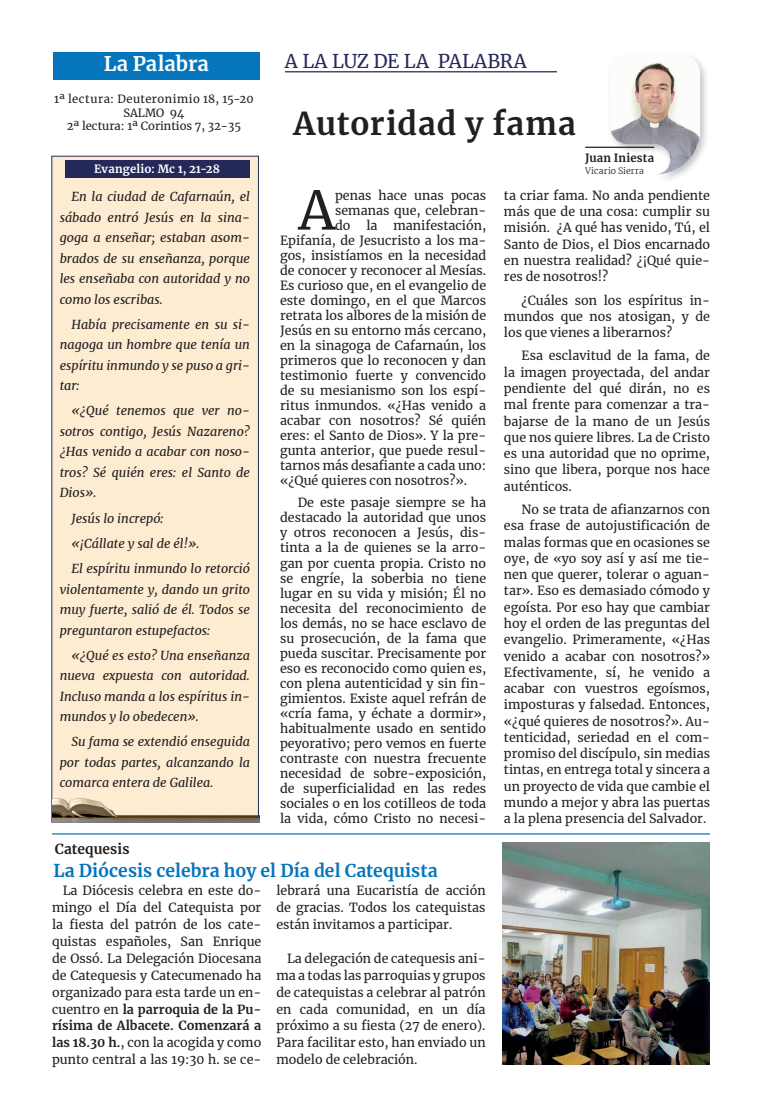
<style>
.page{position:relative;width:762px;height:1117px;background:#fff}
.page>*{position:absolute;margin:0;border:0;box-sizing:border-box;transform-origin:0 0}
.t1{font:52.88px "Merriweather";color:#231f20}
.t2{font:700 31.25px "Merriweather";letter-spacing:.03em;color:#231f20}
.t3{font:700 20px "Merriweather";letter-spacing:.005em;color:#fff}
.t4{font:18.75px "Merriweather";letter-spacing:.015em;color:#242959}
.t5{font:700 17.5px "Merriweather";color:#0575bc}
.t6{font:700 13.75px "Merriweather";letter-spacing:.005em;color:#231f20}
.t7{font:12.5px/15px "Merriweather";color:#231f20;text-align:justify}
.t8{font:italic 12.5px/20.5px "Merriweather";color:#231f20;text-align:justify}
.t9{font:11.25px/13.5px "Merriweather";color:#231f20;text-align:center}
.t10{font:700 11.25px "Merriweather";letter-spacing:.01em;color:#fff}
.t11{font:700 11.25px "Merriweather";letter-spacing:.02em;color:#231f20}
.t12{font:300 8.75px "Merriweather";letter-spacing:.015em;color:#231f20}
.s1{font-weight:700}
</style>
<div class="page">
<hr style="left:52px;top:833px;width:658px;height:1px;background:#0575bc">
<hr style="left:285px;top:71px;width:272px;height:1px;background:#242959">
<hr style="left:585px;top:147px;width:69px;height:1px;background:#231f20">
<img style="left:600px;top:57px;width:106px;height:122px">
<div style="left:51px;top:156px;width:208px;height:666px;background:#feecd2;border:1px solid #242959"></div>
<div style="left:65px;top:160px;width:184px;height:18px;background:#242959"></div>
<img style="left:52px;top:787px;width:207px;height:35px">
<div style="left:53px;top:52px;width:207px;height:27px;background:#0575bc"></div>
<img style="left:502px;top:842px;width:208px;height:222px">
<h3 class="t3" style="left:104px;top:50px;width:107px">La Palabra</h3>
<p class="t9" style="left:54px;top:92px;width:201px">1ª lectura: Deuteronimio 18, 15-20<br>SALMO 94<br>2ª lectura: 1ª Corintios 7, 32-35</p>
<h3 class="t4" style="left:285px;top:48px;width:243px">A LA LUZ DE LA PALABRA</h3>
<h2 class="t2" style="left:293px;top:102px;width:284px">Autoridad y fama</h2>
<p class="t11" style="left:585px;top:150px;width:70px">Juan Iniesta</p>
<p class="t10" style="left:94px;top:160px;width:127px">Evangelio: Mc 1, 21-28</p>
<p class="t12" style="left:585px;top:165px;width:60px">Vicario Sierra</p>
<p class="t8" style="left:60px;top:186px;width:192px;text-indent:12px">En la ciudad de Cafarnaún, el sábado entró Jesús en la sina&shy;goga a enseñar; estaban asom&shy;brados de su enseñanza, porque les enseñaba con autoridad y no como los escribas.</p>
<p class="t8" style="left:60px;top:313px;width:192px;text-indent:12px">Había precisamente en su si&shy;nagoga un hombre que tenía un espíritu inmundo y se puso a gri&shy;tar:</p>
<p class="t8" style="left:60px;top:400px;width:192px;text-indent:12px">«¿Qué tenemos que ver no&shy;sotros contigo, Jesús Nazareno? ¿Has venido a acabar con noso&shy;tros? Sé quién eres: el Santo de Dios».</p>
<p class="t8" style="left:71px;top:505px;width:180px;line-height:25.1px;text-align:left">Jesús lo increpó:<br>«¡Cállate y sal de él!».<br>El espíritu inmundo lo retorció</p>
<p class="t8" style="left:60px;top:578px;width:192px">violentamente y, dando un grito muy fuerte, salió de él. Todos se preguntaron estupefactos:</p>
<p class="t8" style="left:60px;top:644px;width:192px;text-indent:12px">«¿Qué es esto? Una enseñanza nueva expuesta con autoridad.<br>Incluso manda a los espíritus in&shy;mundos y lo obedecen».</p>
<p class="t8" style="left:60px;top:731px;width:192px;text-indent:12px">Su fama se extendió enseguida por todas partes, alcanzando la comarca entera de Galilea.</p>
<h1 class="t1" style="left:298px;top:174px;width:38px">A</h1>
<p class="t7" style="left:335px;top:187px;width:153px">penas hace unas pocas semanas que, celebran&shy;do</p>
<p class="t7" style="left:504px;top:187px;width:208px;line-height:16.2px">ta criar fama. No anda pendiente más que de una cosa: cumplir su misión. ¿A qué has venido, Tú, el Santo de Dios, el Dios encarnado en nuestra realidad? ¿¡Qué quie&shy;res de nosotros!?</p>
<p class="t7" style="left:504px;top:291px;width:208px;line-height:16.2px;text-indent:18px">¿Cuáles son los espíritus in&shy;mundos que nos atosigan, y de los que vienes a liberarnos?</p>
<p class="t7" style="left:504px;top:347px;width:208px;line-height:16.2px;text-indent:18px">Esa esclavitud de la fama, de la imagen proyectada, del andar pendiente del qué dirán, no es mal frente para comenzar a tra&shy;bajarse de la mano de un Jesús que nos quiere libres. La de Cristo es una autoridad que no oprime, sino que libera, porque nos hace auténticos.</p>
<p class="t7" style="left:504px;top:501px;width:208px;line-height:16.2px;text-indent:18px">No se trata de afianzarnos con esa frase de autojustificación de malas formas que en ocasiones se oye, de «yo soy así y así me tie&shy;nen que querer, tolerar o aguan&shy;tar». Eso es demasiado cómodo y egoísta. Por eso hay que cambiar hoy el orden de las preguntas del evangelio. Primeramente, «¿Has venido a acabar con nosotros?» Efectivamente, sí, he venido a acabar con vuestros egoísmos, imposturas y falsedad. Entonces, «¿qué quieres de nosotros?». Au&shy;tenticidad, seriedad en el com&shy;promiso del discípulo, sin medias tintas, en entrega total y sincera a un proyecto de vida que cambie el mundo a mejor y abra las puertas a la plena presencia del Salvador.</p>
<p class="t7" style="left:280px;top:217px;width:208px;text-indent:113px">manifestación, Epifanía, de Jesucristo a los ma&shy;gos, insistíamos en la necesidad de conocer y reconocer al Mesías.<br>Es curioso que, en el evangelio de este domingo, en el que Marcos retrata los albores de la misión de Jesús en su entorno más cercano, en la sinagoga de Cafarnaún, los primeros que lo reconocen y dan testimonio fuerte y convencido de su mesianismo son los espí&shy;ritus inmundos. «¿Has venido a acabar con nosotros? Sé quién eres: el Santo de Dios». Y la pre&shy;gunta anterior, que puede resul&shy;tarnos más desafiante a cada uno: «¿Qué quieres con nosotros?».</p>
<p class="t7" style="left:280px;top:495px;width:208px;text-indent:18px">De este pasaje siempre se ha destacado la autoridad que unos y otros reconocen a Jesús, dis&shy;tinta a la de quienes se la arro&shy;gan por cuenta propia. Cristo no se engríe, la soberbia no tiene lugar en su vida y misión; Él no necesita del reconocimiento de los demás, no se hace esclavo de su prosecución, de la fama que pueda suscitar. Precisamente por eso es reconocido como quien es, con plena autenticidad y sin fin&shy;gimientos. Existe aquel refrán de «cría fama, y échate a dormir», habitualmente usado en sentido peyorativo; pero vemos en fuerte contraste con nuestra frecuente necesidad de sobre-exposición, de superficialidad en las redes sociales o en los cotilleos de toda la vida, cómo Cristo no necesi-</p>
<p class="t7" style="left:366px;top:217px;width:13px">la</p>
<p class="t6" style="left:55px;top:839px;width:76px">Catequesis</p>
<h3 class="t5" style="left:53px;top:858px;width:386px">La Diócesis celebra hoy el Día del Catequista</h3>
<p class="t7" style="left:52px;top:881px;width:211px;line-height:16.9px;text-indent:11px">La Diócesis celebra en este do&shy;mingo el Día del Catequista por la fiesta del patrón de los cate&shy;quistas españoles, San Enrique de Ossó. La Delegación Diocesana de Catequesis y Catecumenado ha organizado para esta tarde un en&shy;cuentro en <span class="s1">la parroquia de la Pu&shy;rísima de Albacete. Comenzará a las 18.30 h.</span>, con la acogida y como punto central a las 19:30 h. se ce-</p>
<p class="t7" style="left:276px;top:881px;width:211px;line-height:16.9px">lebrará una Eucaristía de acción de gracias. Todos los catequistas están invitamos a participar.</p>
<p class="t7" style="left:276px;top:949px;width:211px;line-height:16.9px;text-indent:11px">La delegación de catequesis ani&shy;ma a todas las parroquias y grupos de catequistas a celebrar al patrón en cada comunidad, en un día próximo a su fiesta (27 de enero).<br>Para facilitar esto, han enviado un modelo de celebración.</p>
</div>
